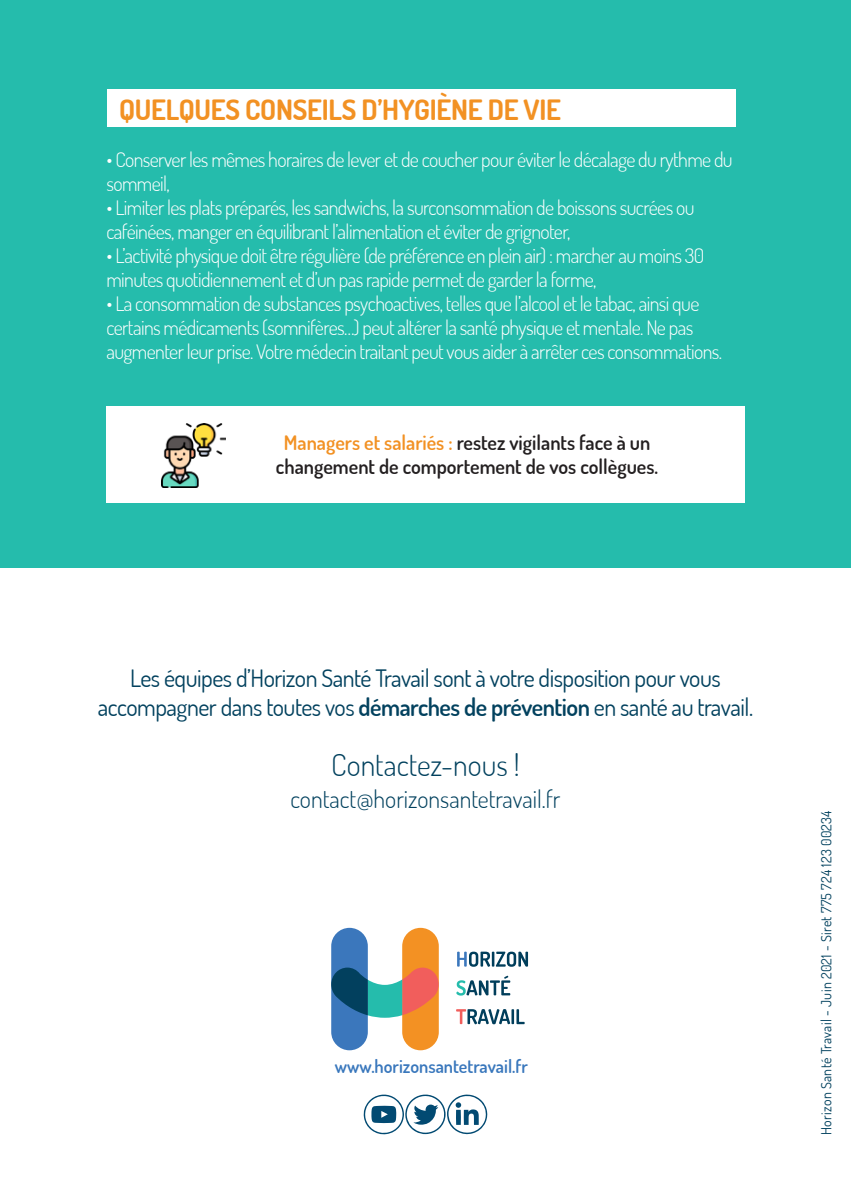
<style>
.page{position:relative;width:851px;height:1191px;background:#fff}
.page>*{position:absolute;margin:0;border:0;box-sizing:border-box;transform-origin:0 0}
.t1{font:300 30px "Dosis";color:#02415e}
.t2{font:700 28px "Dosis";letter-spacing:-.01em;color:#f29123}
.t3{font:24px/28.8px "Dosis";letter-spacing:-.02em;color:#02415e;text-align:center}
.t4{font:300 24px "Dosis";color:#02415e}
.t5{font:300 20px/24px "Dosis";letter-spacing:-.03em;color:#fff}
.t6{font:600 20px/24px "Dosis";color:#231f20;text-align:center}
.t7{font:600 18px "Dosis";color:#3977bc}
.t8{font:14px "Dosis";letter-spacing:.02em;color:#02415e}
.s1{color:#f29123}
.s2{font-weight:600}
</style>
<div class="page">
<div style="left:0;top:0;width:850px;height:567px;background:#25bcac"></div>
<div style="left:402px;top:927px;width:36px;height:123px;background:#f39123;border-radius:18px"></div>
<div style="left:331px;top:927px;width:37px;height:123px;background:#3b77bc;border-radius:18px"></div>
<svg style="left:331px;top:967px;width:107px;height:50px"></svg>
<svg style="left:457px;top:951px;width:71px;height:15px"></svg>
<svg style="left:456px;top:975px;width:54px;height:20px"></svg>
<svg style="left:456px;top:1009px;width:68px;height:15px"></svg>
<svg style="left:363px;top:1094px;width:124px;height:40px"></svg>
<div style="left:108px;top:89px;width:628px;height:38px;background:#fff"></div>
<div style="left:106px;top:406px;width:638px;height:97px;background:#fff"></div>
<img style="left:162px;top:423px;width:64px;height:65px">
<h2 class="t2" style="left:119px;top:99px;width:443px">QUELQUES CONSEILS D’HYGIÈNE DE VIE</h2>
<p class="t5" style="left:106px;top:146px;width:627px">• Conserver les mêmes horaires de lever et de coucher pour éviter le décalage du rythme du sommeil,</p>
<p class="t5" style="left:106px;top:197px;width:589px">• Limiter les plats préparés, les sandwichs, la surconsommation de boissons sucrées ou caféinées, manger en équilibrant l’alimentation et éviter de grignoter,</p>
<p class="t5" style="left:106px;top:242px;width:599px">• L’activité physique doit être régulière (de préférence en plein air) : marcher au moins 30 minutes quotidiennement et d’un pas rapide permet de garder la forme,</p>
<p class="t5" style="left:106px;top:293px;width:617px">• La consommation de substances psychoactives, telles que l’alcool et le tabac, ainsi que certains médicaments (somnifères…) peut altérer la santé physique et mentale. Ne pas augmenter leur prise. Votre médecin traitant peut vous aider à arrêter ces consommations.</p>
<p class="t6" style="left:276px;top:432px;width:383px"><span class="s1">Managers et salariés :</span> restez vigilants face à un changement de comportement de vos collègues.</p>
<p class="t3" style="left:98px;top:666px;width:656px">Les équipes d’Horizon Santé Travail sont à votre disposition pour vous accompagner dans toutes vos <span class="s2">démarches de prévention</span> en santé au travail.</p>
<h1 class="t1" style="left:331px;top:752px;width:190px">Contactez-nous !</h1>
<p class="t4" style="left:290px;top:789px;width:272px">contact@horizonsantetravail.fr</p>
<p class="t7" style="left:335px;top:1059px;width:194px">www.horizonsantetravail.fr</p>
<p class="t8" style="left:820px;top:1135px;width:326px;rotate:-90deg">Horizon Santé Travail - Juin 2021 - Siret 775 724 123 00234</p>
</div>
